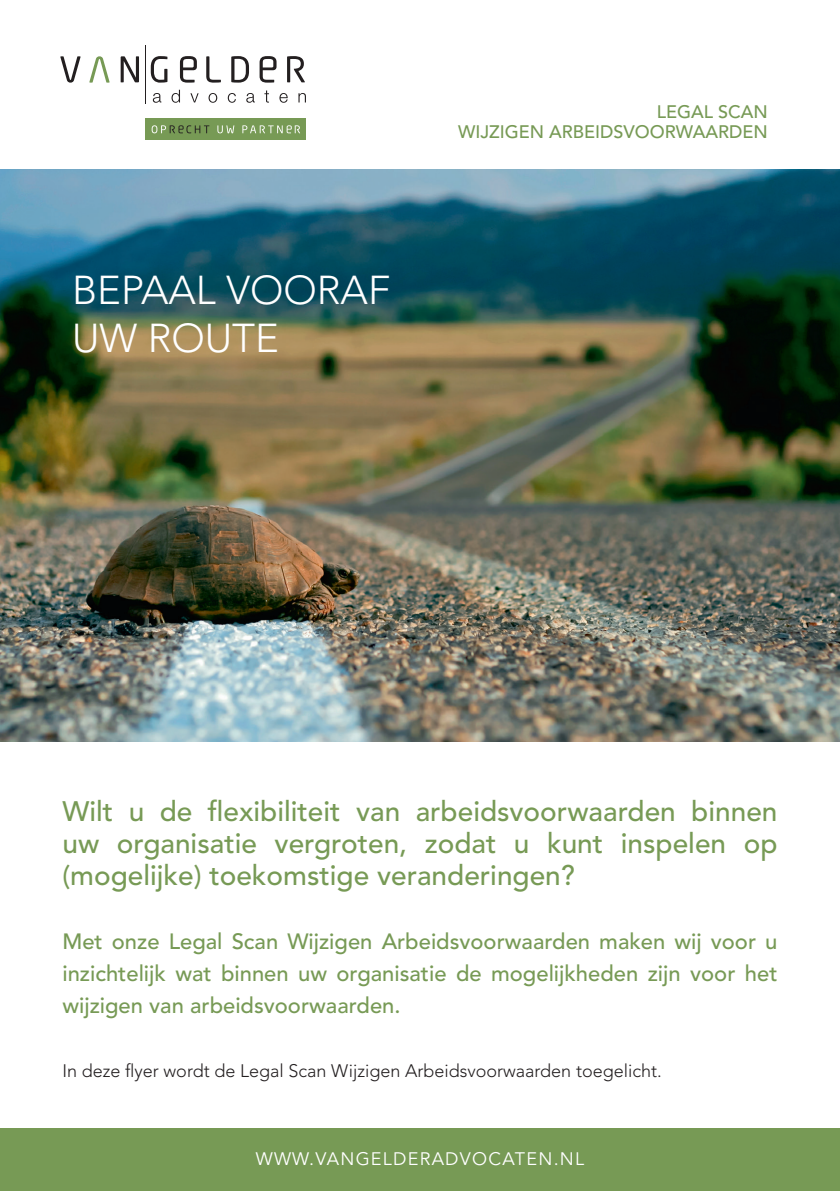
<style>
.page{position:relative;width:840px;height:1191px;background:#fff}
.page>*{position:absolute;margin:0;border:0;box-sizing:border-box;transform-origin:0 0}
.t1{font:300 40px/48px "Avenir";color:#fff}
.t2{font:500 28px/32px "Avenir";color:#779a55;text-align:justify}
.t3{font:500 22px/32px "Avenir";color:#779a55;text-align:justify}
.t4{font:300 18px "Avenir";color:#231f20}
.t5{font:500 18px/20px "Avenir";color:#779a55;text-align:right}
.t6{font:18px "Avenir";letter-spacing:.07em;color:#fff}
</style>
<div class="page">
<img style="left:0;top:169px;width:839px;height:572px">
<svg style="left:60px;top:56px;width:20px;height:27px"></svg>
<svg style="left:89px;top:56px;width:20px;height:27px"></svg>
<svg style="left:121px;top:56px;width:18px;height:26px"></svg>
<svg style="left:151px;top:56px;width:16px;height:27px"></svg>
<svg style="left:180px;top:56px;width:17px;height:27px"></svg>
<svg style="left:259px;top:56px;width:17px;height:27px"></svg>
<svg style="left:206px;top:56px;width:15px;height:27px"></svg>
<svg style="left:231px;top:56px;width:18px;height:27px"></svg>
<svg style="left:287px;top:56px;width:18px;height:26px"></svg>
<hr style="left:145px;top:45px;width:1px;height:58px;background:#231f20">
<svg style="left:153px;top:93px;width:8px;height:10px"></svg>
<svg style="left:171px;top:90px;width:9px;height:13px"></svg>
<svg style="left:190px;top:93px;width:8px;height:9px"></svg>
<svg style="left:208px;top:93px;width:9px;height:10px"></svg>
<svg style="left:228px;top:93px;width:8px;height:10px"></svg>
<svg style="left:246px;top:93px;width:9px;height:10px"></svg>
<svg style="left:264px;top:90px;width:5px;height:13px"></svg>
<svg style="left:279px;top:93px;width:8px;height:10px"></svg>
<svg style="left:298px;top:93px;width:8px;height:9px"></svg>
<div style="left:146px;top:119px;width:160px;height:21px;background:#779a55"></div>
<svg style="left:217px;top:125px;width:17px;height:8px"></svg>
<svg style="left:152px;top:125px;width:57px;height:8px"></svg>
<svg style="left:242px;top:125px;width:58px;height:8px"></svg>
<div style="left:0;top:1128px;width:839px;height:63px;background:#779a55"></div>
<h1 class="t1" style="left:72px;top:266px;width:319px">BEPAAL VOORAF<br>UW ROUTE</h1>
<p class="t5" style="left:458px;top:102px;width:311px">LEGAL SCAN<br>WIJZIGEN ARBEIDSVOORWAARDEN</p>
<p class="t2" style="left:62px;top:796px;width:716px">Wilt u de flexibiliteit van arbeidsvoorwaarden binnen uw organisatie vergroten, zodat u kunt inspelen op (mogelijke) toekomstige veranderingen?</p>
<p class="t3" style="left:62px;top:926px;width:716px">Met onze Legal Scan Wijzigen Arbeidsvoorwaarden maken wij voor u inzichtelijk wat binnen uw organisatie de mogelijkheden zijn voor het wijzigen van arbeidsvoorwaarden.</p>
<p class="t4" style="left:62px;top:1060px;width:600px">In deze flyer wordt de Legal Scan Wijzigen Arbeidsvoorwaarden toegelicht.</p>
<p class="t6" style="left:255px;top:1148px;width:330px">WWW.VANGELDERADVOCATEN.NL</p>
</div>
